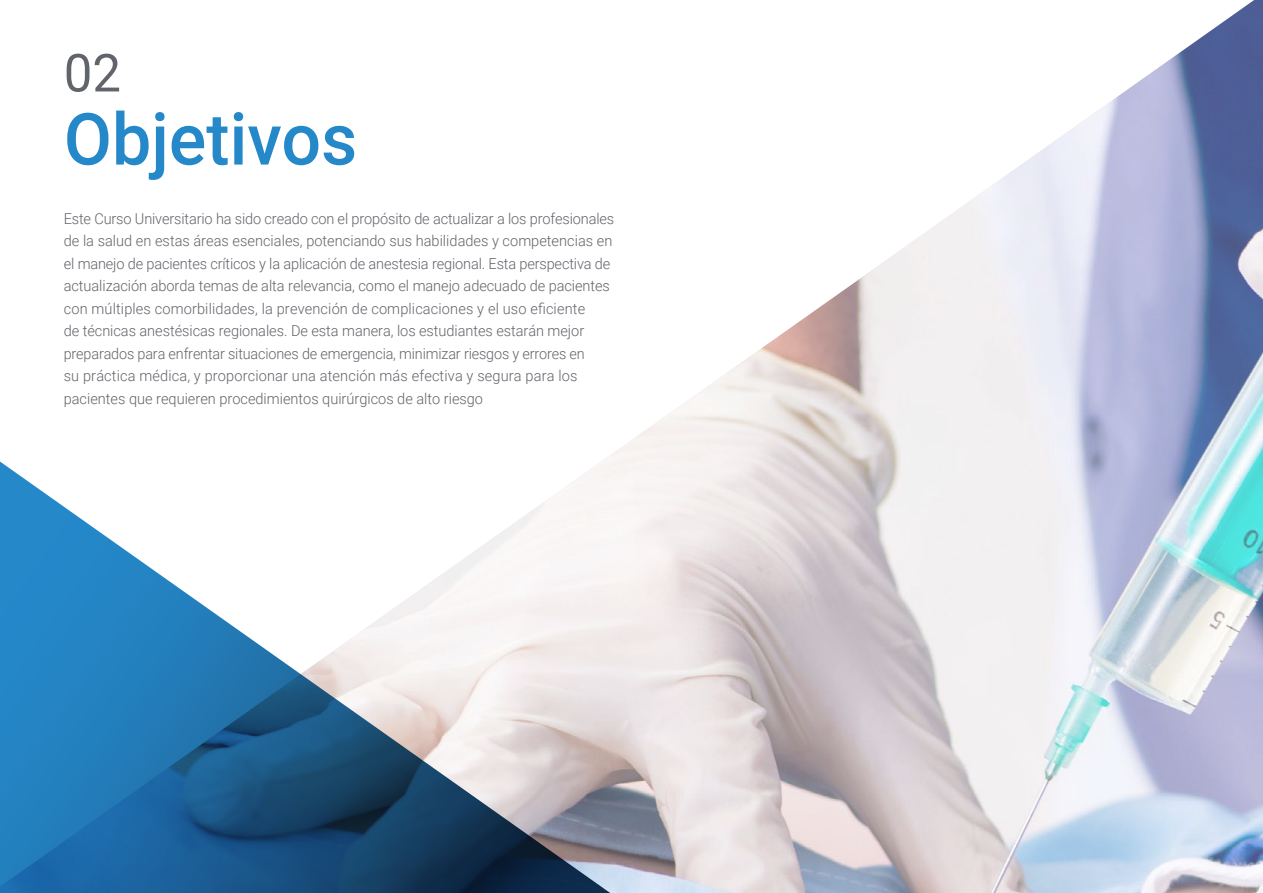
<style>
.page{position:relative;width:1263px;height:893px;background:#fff}
.page>*{position:absolute;margin:0;border:0;box-sizing:border-box;transform-origin:0 0}
.t1{font:500 72px "Roboto";color:#2488c9}
.t2{font:52.5px "Roboto";color:#61646a}
.t3{font:300 15px/22.5px "Roboto";letter-spacing:-.005em;color:#61646a}
</style>
<div class="page">
<img style="left:624px;top:0;width:639px;height:893px">
<svg style="left:0;top:446px;width:640px;height:447px"></svg>
<h2 class="t2" style="left:64px;top:36px;width:59px">02</h2>
<h1 class="t1" style="left:64px;top:89px;width:295px">Objetivos</h1>
<p class="t3" style="left:64px;top:207px;width:552px">Este Curso Universitario ha sido creado con el propósito de actualizar a los profesionales de la salud en estas áreas esenciales, potenciando sus habilidades y competencias en el manejo de pacientes críticos y la aplicación de anestesia regional. Esta perspectiva de actualización aborda temas de alta relevancia, como el manejo adecuado de pacientes con múltiples comorbilidades, la prevención de complicaciones y el uso eficiente<br>de técnicas anestésicas regionales. De esta manera, los estudiantes estarán mejor preparados para enfrentar situaciones de emergencia, minimizar riesgos y errores en<br>su práctica médica, y proporcionar una atención más efectiva y segura para los pacientes que requieren procedimientos quirúrgicos de alto riesgo</p>
</div>
